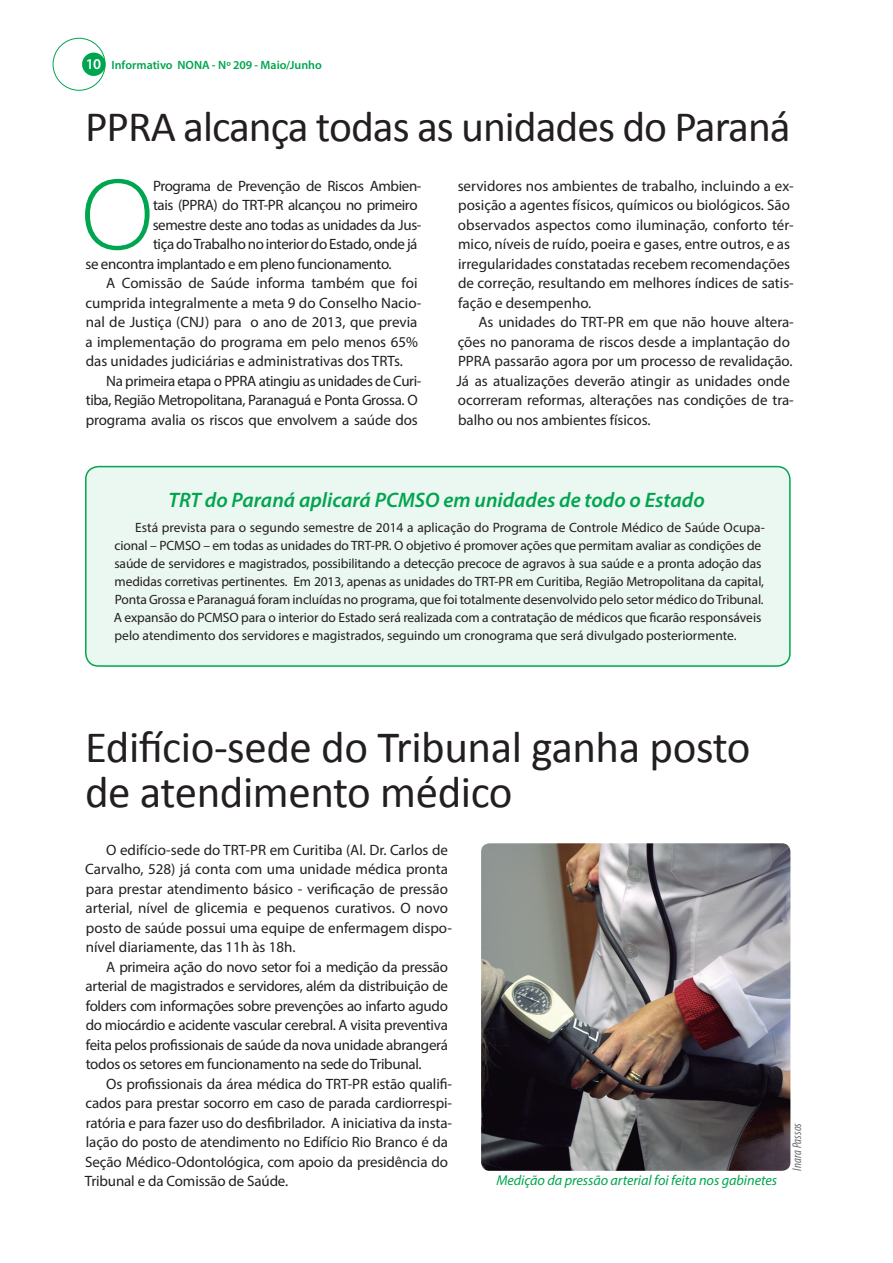
<style>
.page{position:relative;width:893px;height:1263px;background:#fff}
.page>*{position:absolute;margin:0;border:0;box-sizing:border-box;transform-origin:0 0}
.texto_internas{font:300 98.55px "Segoe UI";color:#00a54f}
.titulo_noticias{font:45px "Calibri";letter-spacing:-.01em;color:#231f20}
.titulo_noticias-2{font:43.5px "Calibri";letter-spacing:-.02em;color:#231f20}
.texto_internas-2{font:italic 600 21px "Myriad Pro";color:#00a54f}
.texto_internas-3{font:15px/19.5px "Myriad Pro";letter-spacing:-.005em;color:#231f20}
.texto_internas-4{font:15px/19.5px "Myriad Pro";letter-spacing:-.025em;color:#231f20}
.legenda_fotos{font:italic 14.25px "Myriad Pro";letter-spacing:-.005em;color:#00a54f}
.texto_internas-5{font:13.5px/18px "Myriad Pro";letter-spacing:-.01em;color:#231f20}
.t1{font:italic condensed 12.75px "Myriad Pro";letter-spacing:.005em;color:#6c6d70}
.t2{font:600 12px "Myriad Pro";color:#00a54f}
.s1{font-size:15px;color:#fff}
</style>
<div class="page">
<div style="left:82px;top:53px;width:23px;height:23px;background:#00a54f;border-radius:50%"></div>
<div style="left:53px;top:38px;width:52px;height:53px;border:1px solid #00a54f;border-radius:50%"></div>
<img style="left:481px;top:843px;width:309px;height:328px">
<div style="left:87px;top:466px;width:702px;height:200px;background:#ebf7f1;border-radius:13px"></div>
<p class="t2" style="left:86px;top:57px;width:237px"><span class="s1">10</span> Informativo NONA - Nº 209 - Maio/Junho</p>
<p class="titulo_noticias-2" style="left:85px;top:99px;width:707px">PPRA alcança todas as unidades do Paraná</p>
<p class="texto_internas" style="left:80px;top:146px;width:76px">O</p>
<p class="texto_internas-4" style="left:153px;top:175px;width:270px">Programa de Prevenção de Riscos Ambien-</p>
<p class="texto_internas-4" style="left:153px;top:195px;width:266px">tais (PPRA) do TRT-PR alcançou no primeiro</p>
<p class="texto_internas-4" style="left:153px;top:214px;width:270px">semestre deste ano todas as unidades da Jus-</p>
<p class="texto_internas-4" style="left:153px;top:234px;width:266px">tiça do Trabalho no interior do Estado, onde já</p>
<p class="texto_internas-4" style="left:85px;top:253px;width:308px">se encontra implantado e em pleno funcionamento.</p>
<p class="texto_internas-3" style="left:85px;top:273px;width:338px;text-indent:21px">A Comissão de Saúde informa também que foi cumprida integralmente a meta 9 do Conselho Nacio&shy;nal de Justiça (CNJ) para o ano de 2013, que previa a implementação do programa em pelo menos 65% das unidades judiciárias e administrativas dos TRTs.</p>
<p class="texto_internas-4" style="left:86px;top:370px;width:337px;text-indent:21px">Na primeira etapa o PPRA atingiu as unidades de Curi&shy;tiba, Região Metropolitana, Paranaguá e Ponta Grossa. O programa avalia os riscos que envolvem a saúde dos</p>
<p class="texto_internas-3" style="left:458px;top:175px;width:338px">servidores nos ambientes de trabalho, incluindo a ex&shy;posição a agentes físicos, químicos ou biológicos. São observados aspectos como iluminação, conforto tér&shy;mico, níveis de ruído, poeira e gases, entre outros, e as irregularidades constatadas recebem recomendações de correção, resultando em melhores índices de satis&shy;fação e desempenho.</p>
<p class="texto_internas-3" style="left:456px;top:312px;width:339px;text-indent:22px">As unidades do TRT-PR em que não houve altera&shy;ções no panorama de riscos desde a implantação do PPRA passarão agora por um processo de revalidação.<br>Já as atualizações deverão atingir as unidades onde ocorreram reformas, alterações nas condições de tra&shy;balho ou nos ambientes físicos.</p>
<p class="texto_internas-2" style="left:169px;top:487px;width:538px">TRT do Paraná aplicará PCMSO em unidades de todo o Estado</p>
<p class="texto_internas-5" style="left:114px;top:519px;width:653px;text-indent:22px">Está prevista para o segundo semestre de 2014 a aplicação do Programa de Controle Médico de Saúde Ocupa&shy;cional – PCMSO – em todas as unidades do TRT-PR. O objetivo é promover ações que permitam avaliar as condições de saúde de servidores e magistrados, possibilitando a detecção precoce de agravos à sua saúde e a pronta adoção das medidas corretivas pertinentes. Em 2013, apenas as unidades do TRT-PR em Curitiba, Região Metropolitana da capital, Ponta Grossa e Paranaguá foram incluídas no programa, que foi totalmente desenvolvido pelo setor médico do Tribunal.<br>A expansão do PCMSO para o interior do Estado será realizada com a contratação de médicos que ficarão responsáveis pelo atendimento dos servidores e magistrados, seguindo um cronograma que será divulgado posteriormente.</p>
<p class="titulo_noticias" style="left:85px;top:718px;width:667px">Edifício-sede do Tribunal ganha posto</p>
<p class="titulo_noticias" style="left:85px;top:763px;width:429px">de atendimento médico</p>
<p class="texto_internas-3" style="left:85px;top:840px;width:368px;text-indent:21px">O edifício-sede do TRT-PR em Curitiba (Al. Dr. Carlos de Carvalho, 528) já conta com uma unidade médica pronta para prestar atendimento básico - verificação de pressão arterial, nível de glicemia e pequenos curativos. O novo posto de saúde possui uma equipe de enfermagem dispo&shy;nível diariamente, das 11h às 18h.</p>
<p class="texto_internas-3" style="left:85px;top:957px;width:364px;text-align:justify;text-indent:21px">A primeira ação do novo setor foi a medição da pressão arterial de magistrados e servidores, além da distribuição de folders com informações sobre prevenções ao infarto agudo do miocárdio e acidente vascular cerebral. A visita preventiva feita pelos profissionais de saúde da nova unidade abrangerá todos os setores em funcionamento na sede do Tribunal.</p>
<p class="texto_internas-3" style="left:85px;top:1074px;width:369px;text-indent:22px">Os profissionais da área médica do TRT-PR estão qualifi&shy;cados para prestar socorro em caso de parada cardiorrespi&shy;ratória e para fazer uso do desfibrilador. A iniciativa da insta&shy;lação do posto de atendimento no Edifício Rio Branco é da Seção Médico-Odontológica, com apoio da presidência do Tribunal e da Comissão de Saúde.</p>
<p class="legenda_fotos" style="left:496px;top:1171px;width:282px">Medição da pressão arterial foi feita nos gabinetes</p>
<p class="t1" style="left:789px;top:1171px;width:49px;rotate:-90deg">Inara Passos</p>
</div>
